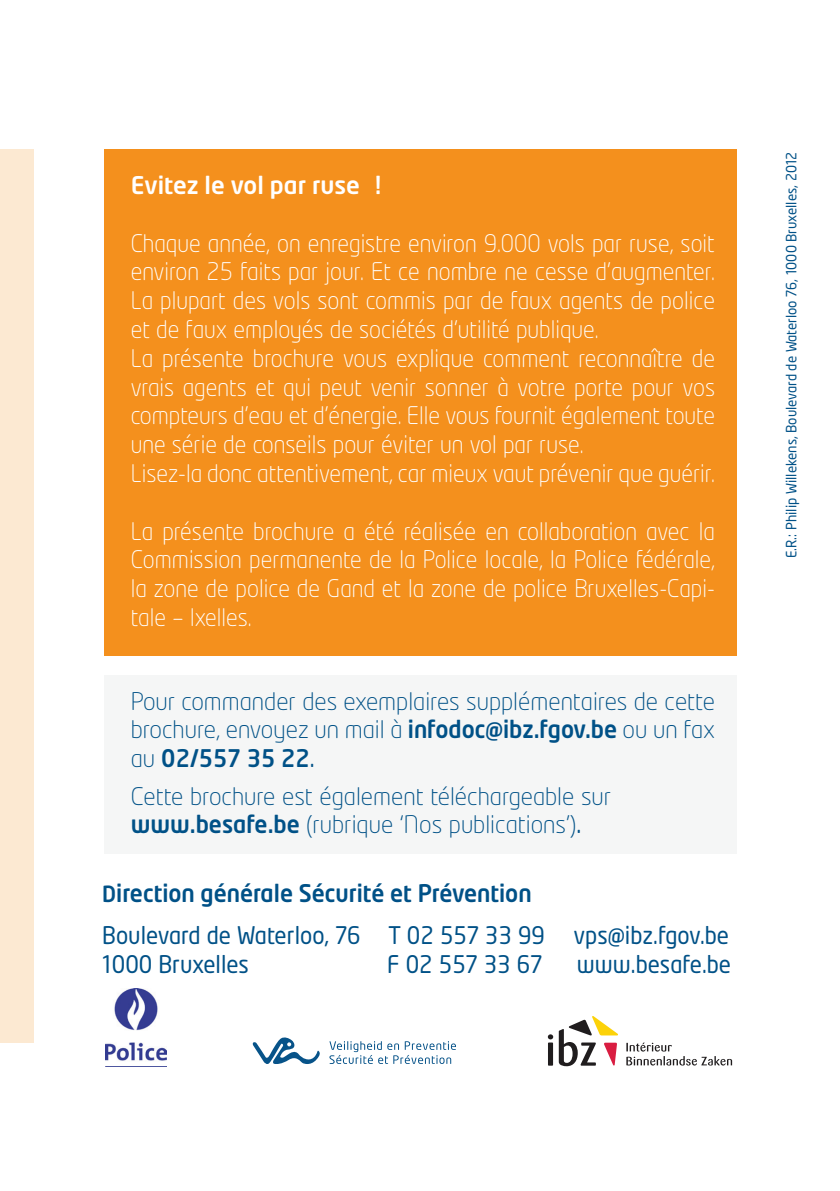
<style>
.page{position:relative;width:840px;height:1191px;background:#fff}
.page>*{position:absolute;margin:0;border:0;box-sizing:border-box;transform-origin:0 0}
.t1{font:300 24px/28.8px "Neo Tech";color:#fff;scale:.95 1}
.t2{font:300 24px/28.4px "Neo Tech";color:#005187;text-align:justify}
.t3{font:24px/42px "Neo Tech";color:#005187;scale:.93 1}
.t4{font:500 24px "Neo Tech";color:#fff}
.t5{font:14px "Neo Tech";color:#005187;scale:.95 1}
.s1{font-weight:500}
.s2{font-weight:400}
.s3{font-weight:500;font-size:22px}
</style>
<div class="page">
<img style="left:105px;top:988px;width:61px;height:73px">
<div style="left:0;top:149px;width:33px;height:893px;background:#fce9d2"></div>
<div style="left:104px;top:675px;width:631px;height:178px;background:#f5f6f6"></div>
<div style="left:104px;top:149px;width:631px;height:506px;background:#f4901d"></div>
<svg style="left:547px;top:1016px;width:184px;height:50px"></svg>
<svg style="left:252px;top:1037px;width:203px;height:27px"></svg>
<p class="t4" style="left:131px;top:170px;width:252px">Evitez le vol par ruse !</p>
<p class="t1" style="left:131px;top:228px;width:616px">Chaque année, on enregistre environ 9.000 vols par ruse, soit environ 25 faits par jour. Et ce nombre ne cesse d’augmenter.<br>La plupart des vols sont commis par de faux agents de police et de faux employés de sociétés d’utilité publique.<br>La présente brochure vous explique comment reconnaître de vrais agents et qui peut venir sonner à votre porte pour vos compteurs d’eau et d’énergie. Elle vous fournit également toute une série de conseils pour éviter un vol par ruse.<br>Lisez-la donc attentivement, car mieux vaut prévenir que guérir.</p>
<p class="t1" style="left:131px;top:516px;width:616px;text-align:justify">La présente brochure a été réalisée en collaboration avec la Commission permanente de la Police locale, la Police fédérale, la zone de police de Gand et la zone de police Bruxelles-Capi&shy;tale – Ixelles.</p>
<p class="t2" style="left:131px;top:687px;width:585px">Pour commander des exemplaires supplémentaires de cette brochure, envoyez un mail à <span class="s1">infodoc@ibz.fgov.be</span> ou un fax au <span class="s1">02/557 35 22</span><span class="s2">.</span></p>
<p class="t2" style="left:131px;top:782px;width:482px">Cette brochure est également téléchargeable sur <span class="s1">www.besafe.be</span> (rubrique ‘Nos publications’)<span class="s2">.</span></p>
<p class="t3" style="left:102px;top:871px;width:675px"><span class="s3">D</span><span class="s1">irection générale Sécurité et Prévention<br></span>Boulevard de Waterloo, 76 T 02 557 33 99 vps@ibz.fgov.be</p>
<p class="t3" style="left:102px;top:942px;width:159px">1000 Bruxelles</p>
<p class="t3" style="left:387px;top:942px;width:168px">F 02 557 33 67</p>
<p class="t3" style="left:576px;top:942px;width:167px">www.besafe.be</p>
<p class="t5" style="left:782px;top:558px;width:429px;rotate:-90deg">E.R.: Philip Willekens, Boulevard de Waterloo 76, 1000 Bruxelles, 2012</p>
</div>
